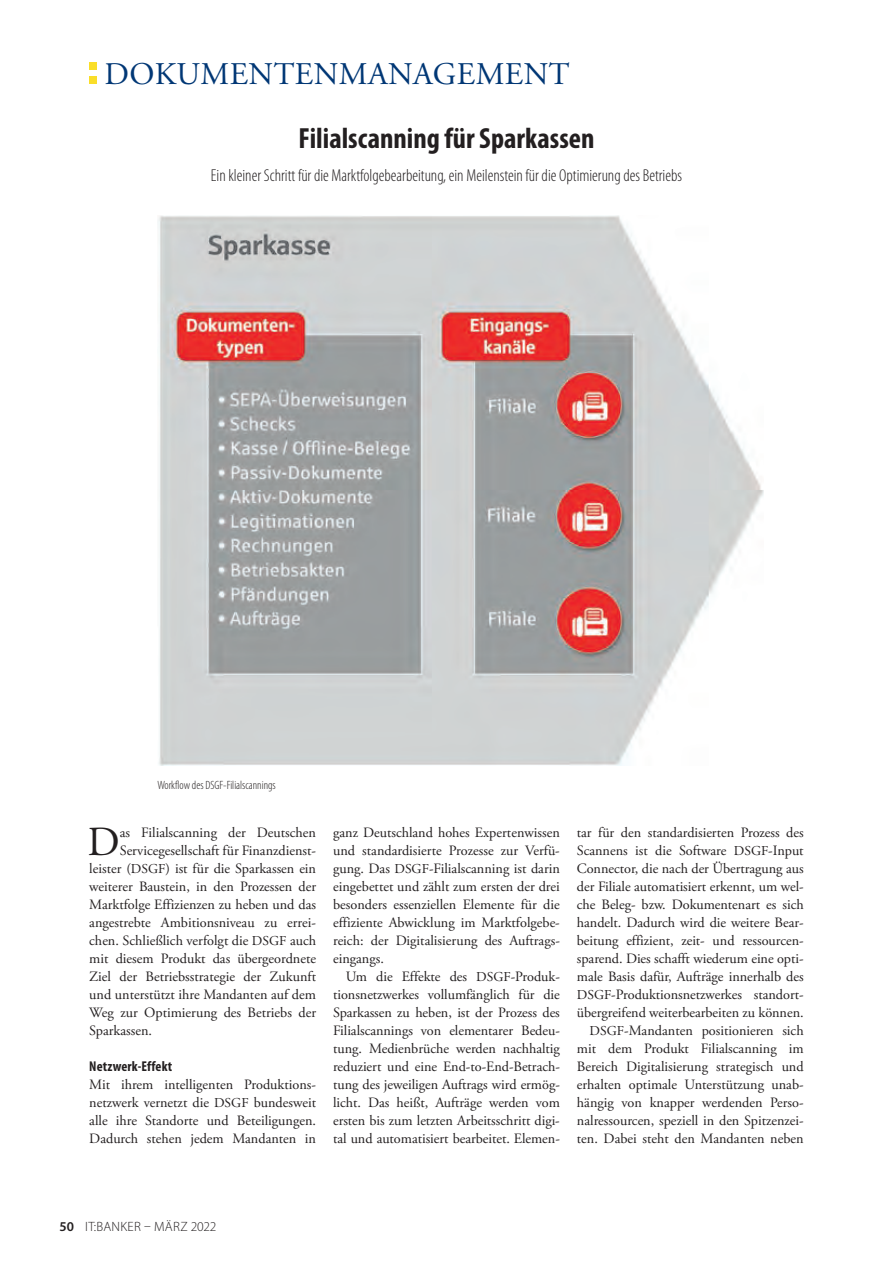
<style>
.page{position:relative;width:893px;height:1263px;background:#fff}
.page>*{position:absolute;margin:0;border:0;box-sizing:border-box;transform-origin:0 0}
.t1{font:41.4px "Adobe Garamond Pro";color:#231f20}
.t2{font:31.5px "Adobe Garamond Pro";letter-spacing:.015em;color:#013775}
.t3{font:700 condensed 29.25px "Myriad Pro";color:#231f20}
.t4{font:300 condensed 17.25px "Myriad Pro";color:#231f20}
.t5{font:14.25px/18px "Adobe Garamond Pro";color:#231f20;text-align:justify}
.t6{font:700 condensed 14.25px "Myriad Pro";letter-spacing:.01em;color:#231f20}
.t7{font:300 13.5px "Myriad Pro";letter-spacing:.015em;color:#231f20}
.t8{font:300 condensed 12px "Myriad Pro";color:#231f20}
.s1{font-size:13.5px}
.s2{font-weight:600}
</style>
<div class="page">
<div style="left:89px;top:63px;width:7px;height:7px;background:#fade29"></div>
<div style="left:89px;top:77px;width:7px;height:7px;background:#fade29"></div>
<img style="left:157px;top:215px;width:606px;height:550px">
<h2 class="t2" style="left:104px;top:55px;width:467px">DOKUMENTENMANAGEMENT</h2>
<h3 class="t3" style="left:298px;top:122px;width:297px">Filialscanning für Sparkassen</h3>
<p class="t4" style="left:211px;top:166px;width:472px">Ein kleiner Schritt für die Marktfolgebearbeitung, ein Meilenstein für die Optimierung des Betriebs</p>
<p class="t8" style="left:157px;top:778px;width:120px">Workflow des DSGF-Filialscannings</p>
<h1 class="t1" style="left:88px;top:817px;width:34px">D</h1>
<p class="t5" style="left:120px;top:824px;width:198px">as Filialscanning der Deutschen</p>
<p class="t5" style="left:120px;top:842px;width:198px">Servicegesellschaft für Finanzdienst-</p>
<p class="t5" style="left:89px;top:860px;width:228px">leister (<span class="s1">DSGF</span>) ist für die Sparkassen ein</p>
<p class="t5" style="left:89px;top:878px;width:228px">weiterer Baustein, in den Prozessen der</p>
<p class="t5" style="left:89px;top:896px;width:228px">Marktfolge Effizienzen zu heben und das</p>
<p class="t5" style="left:89px;top:914px;width:228px">angestrebte Ambitionsniveau zu errei-</p>
<p class="t5" style="left:89px;top:932px;width:228px">chen. Schließlich verfolgt die <span class="s1">DSGF</span> auch</p>
<p class="t5" style="left:89px;top:950px;width:228px">mit diesem Produkt das übergeordnete</p>
<p class="t5" style="left:89px;top:968px;width:228px">Ziel der Betriebsstrategie der Zukunft</p>
<p class="t5" style="left:89px;top:986px;width:228px">und unterstützt ihre Mandanten auf dem</p>
<p class="t5" style="left:89px;top:1004px;width:228px">Weg zur Optimierung des Betriebs der</p>
<p class="t5" style="left:89px;top:1022px;width:64px">Sparkassen.</p>
<p class="t6" style="left:89px;top:1058px;width:84px">Netzwerk-Effekt</p>
<p class="t5" style="left:89px;top:1076px;width:228px">Mit ihrem intelligenten Produktions&shy;netzwerk vernetzt die <span class="s1">DSGF</span> bundesweit alle ihre Standorte und Beteiligungen.<br>Dadurch stehen jedem Mandanten in</p>
<p class="t5" style="left:333px;top:824px;width:228px">ganz Deutschland hohes Expertenwissen und standardisierte Prozesse zur Verfü&shy;gung. Das <span class="s1">DSGF</span>-Filialscanning ist darin eingebettet und zählt zum ersten der drei besonders essenziellen Elemente für die effiziente Abwicklung im Marktfolgebe&shy;reich: der Digitalisierung des Auftrags&shy;eingangs.</p>
<p class="t5" style="left:333px;top:968px;width:228px;text-indent:13px">Um die Effekte des <span class="s1">DSGF</span>-Produk&shy;tionsnetzwerkes vollumfänglich für die Sparkassen zu heben, ist der Prozess des Filialscannings von elementarer Bedeu&shy;tung. Medienbrüche werden nachhaltig reduziert und eine End-to-End-Betrach&shy;tung des jeweiligen Auftrags wird ermög&shy;licht. Das heißt, Aufträge werden vom ersten bis zum letzten Arbeitsschritt digi&shy;tal und automatisiert bearbeitet. Elemen-</p>
<p class="t5" style="left:577px;top:824px;width:228px;text-align:right">tar für den standardisierten Prozess des Scannens ist die Software <span class="s1">DSGF</span>-Input Connector, die nach der Übertragung aus der Filiale automatisiert erkennt, um wel&shy;che Beleg- bzw. Dokumentenart es sich handelt. Dadurch wird die weitere Bear&shy;beitung effizient, zeit- und ressourcen&shy;sparend. Dies schafft wiederum eine opti&shy;male Basis dafür, Aufträge innerhalb des <span class="s1">DSGF</span>-Produktionsnetzwerkes standort&shy;übergreifend weiterbearbeiten zu können.<br><span class="s1">DSGF</span>-Mandanten positionieren sich mit dem Produkt Filialscanning im Bereich Digitalisierung strategisch und erhalten optimale Unterstützung unab&shy;hängig von knapper werdenden Perso&shy;nalressourcen, speziell in den Spitzenzei&shy;ten. Dabei steht den Mandanten neben</p>
<p class="t7" style="left:60px;top:1219px;width:158px"><span class="s2">50</span> IT:BANKER – März 2022</p>
</div>
